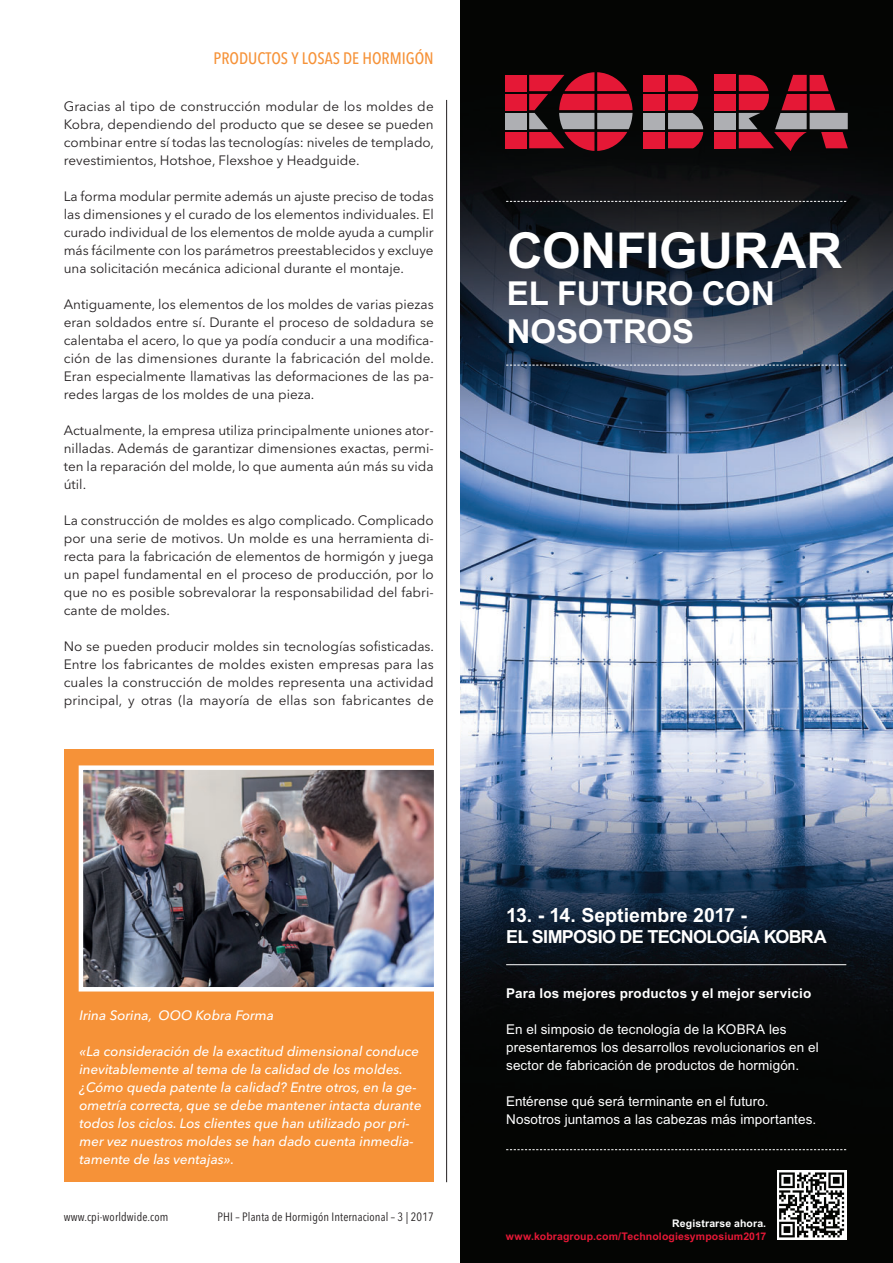
<style>
.page{position:relative;width:893px;height:1263px;background:#fff}
.page>*{position:absolute;margin:0;border:0;box-sizing:border-box;transform-origin:0 0}
.t1{font:700 49.5px "Arial";color:#fff}
.t2{font:700 33px/37.5px "Arial";color:#fff}
.t3{font:700 19.5px "Arial";color:#fff}
.t4{font:700 18px "Arial";letter-spacing:-.04em;color:#fff}
.t5{font:500 16.5px "Avenir Next Condensed";color:#f69238}
.t6{font:13.5px/18px "Avenir Next";color:#231f20;text-align:justify}
.t7{font:italic 500 13.5px/18px "Avenir Next";color:#fff}
.t8{font:13.5px/18px "Arial";letter-spacing:.01em;color:#fff}
.t9{font:700 13.5px "Arial";letter-spacing:.01em;color:#fff}
.t10{font:12px "Avenir Next Condensed";letter-spacing:.01em;color:#231f20}
.t11{font:700 10.5px "Arial";letter-spacing:.01em;color:#e51836}
.t12{font:700 10.5px "Arial";letter-spacing:.01em;color:#fff}
</style>
<div class="page">
<img style="left:460px;top:0;width:433px;height:1263px">
<svg style="left:506px;top:201px;width:340px;height:1px"></svg>
<hr style="left:506px;top:964px;width:340px;height:1px;background:#fff">
<svg style="left:506px;top:365px;width:340px;height:1px"></svg>
<svg style="left:506px;top:1149px;width:340px;height:1px"></svg>
<div style="left:644px;top:75px;width:21px;height:16px;background:#e51836"></div>
<div style="left:714px;top:75px;width:22px;height:16px;background:#e51836"></div>
<div style="left:714px;top:132px;width:22px;height:16px;background:#e51836"></div>
<svg style="left:739px;top:75px;width:109px;height:76px;background:#772833"></svg>
<div style="left:714px;top:94px;width:22px;height:16px;background:#e51836"></div>
<div style="left:714px;top:113px;width:22px;height:16px;background:#aeafb3"></div>
<div style="left:644px;top:94px;width:21px;height:16px;background:#e51836"></div>
<div style="left:644px;top:113px;width:21px;height:16px;background:#aeafb3"></div>
<div style="left:644px;top:132px;width:21px;height:16px;background:#e51836"></div>
<svg style="left:668px;top:75px;width:35px;height:73px;background:#9f3142"></svg>
<div style="left:505px;top:75px;width:21px;height:16px;background:#e51836"></div>
<div style="left:505px;top:94px;width:21px;height:16px;background:#e51836"></div>
<div style="left:505px;top:113px;width:21px;height:16px;background:#aeafb3"></div>
<div style="left:505px;top:132px;width:21px;height:16px;background:#e51836"></div>
<svg style="left:529px;top:72px;width:103px;height:79px;background:#882937"></svg>
<div style="left:777px;top:1170px;width:69px;height:70px;background:linear-gradient(to right,#fff,#fff)"></div>
<svg style="left:779px;top:1172px;width:65px;height:65px"></svg>
<div style="left:64px;top:749px;width:370px;height:433px;background:#f69238"></div>
<img style="left:84px;top:770px;width:349px;height:216px">
<div style="left:79px;top:765px;width:359px;height:226px;border:4px solid #fff"></div>
<hr style="left:446px;top:100px;width:1px;height:1082px;background:#231f20">
<p class="t5" style="left:214px;top:51px;width:222px">PRODUCTOS Y LOSAS DE HORMIGÓN</p>
<p class="t6" style="left:64px;top:98px;width:372px">Gracias al tipo de construcción modular de los moldes de Kobra, dependiendo del producto que se desee se pueden combinar entre sí todas las tecnologías: niveles de templado, revestimientos, Hotshoe, Flexshoe y Headguide.</p>
<p class="t6" style="left:64px;top:188px;width:371px">La forma modular permite además un ajuste preciso de todas las dimensiones y el curado de los elementos individuales. El curado individual de los elementos de molde ayuda a cumplir más fácilmente con los parámetros preestablecidos y excluye una solicitación mecánica adicional durante el montaje.</p>
<p class="t6" style="left:64px;top:296px;width:372px">Antiguamente, los elementos de los moldes de varias piezas eran soldados entre sí. Durante el proceso de soldadura se calentaba el acero, lo que ya podía conducir a una modifica&shy;ción de las dimensiones durante la fabricación del molde.<br>Eran especialmente llamativas las deformaciones de las pa&shy;redes largas de los moldes de una pieza.</p>
<p class="t6" style="left:64px;top:422px;width:371px">Actualmente, la empresa utiliza principalmente uniones ator&shy;nilladas. Además de garantizar dimensiones exactas, permi&shy;ten la reparación del molde, lo que aumenta aún más su vida útil.</p>
<p class="t6" style="left:64px;top:512px;width:371px">La construcción de moldes es algo complicado. Complicado por una serie de motivos. Un molde es una herramienta di&shy;recta para la fabricación de elementos de hormigón y juega un papel fundamental en el proceso de producción, por lo que no es posible sobrevalorar la responsabilidad del fabri&shy;cante de moldes.</p>
<p class="t6" style="left:64px;top:638px;width:372px">No se pueden producir moldes sin tecnologías sofisticadas.<br>Entre los fabricantes de moldes existen empresas para las cuales la construcción de moldes representa una actividad principal, y otras (la mayoría de ellas son fabricantes de</p>
<h1 class="t1" style="left:507px;top:232px;width:337px">CONFIGURAR</h1>
<h2 class="t2" style="left:507px;top:278px;width:270px">EL FUTURO CON<br>NOSOTROS</h2>
<p class="t7" style="left:79px;top:1008px;width:196px">Irina Sorina, OOO Kobra Forma</p>
<p class="t7" style="left:79px;top:1044px;width:344px">«La consideración de la exactitud dimensional conduce inevitablemente al tema de la calidad de los moldes. ¿Cómo queda patente la calidad? Entre otros, en la ge&shy;ometría correcta, que se debe mantener intacta durante todos los ciclos. Los clientes que han utilizado por pri&shy;mer vez nuestros moldes se han dado cuenta inmedia&shy;tamente de las ventajas».</p>
<p class="t10" style="left:64px;top:1211px;width:106px">www.cpi-worldwide.com</p>
<p class="t10" style="left:218px;top:1211px;width:218px">PHI – Planta de Hormigón Internacional – 3 | 2017</p>
<h3 class="t3" style="left:506px;top:908px;width:242px">13. - 14. Septiembre 2017 -</h3>
<h3 class="t4" style="left:506px;top:930px;width:322px">EL SIMPOSIO DE TECNOLOGÍA KOBRA</h3>
<p class="t9" style="left:506px;top:988px;width:307px">Para los mejores productos y el mejor servicio</p>
<p class="t8" style="left:506px;top:1022px;width:314px">En el simposio de tecnología de la KOBRA les presentaremos los desarrollos revolucionarios en el sector de fabricación de productos de hormigón.</p>
<p class="t8" style="left:506px;top:1094px;width:312px">Entérense qué será terminante en el futuro.<br>Nosotros juntamos a las cabezas más importantes.</p>
<p class="t12" style="left:672px;top:1219px;width:95px">Registrarse ahora.</p>
<p class="t11" style="left:506px;top:1232px;width:262px">www.kobragroup.com/Technologiesymposium2017</p>
</div>
